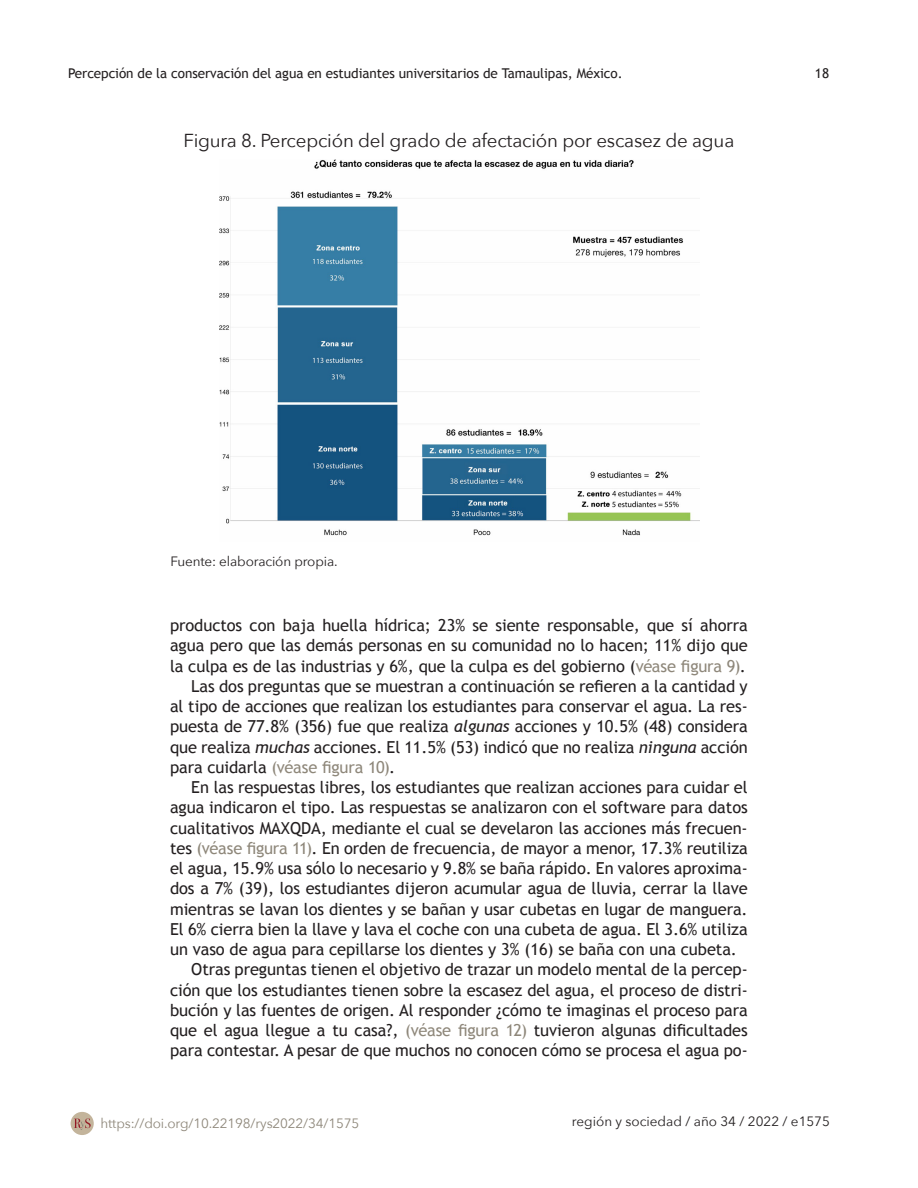
<style>
.page{position:relative;width:918px;height:1188px;background:#fff}
.page>*{position:absolute;margin:0;border:0;box-sizing:border-box;transform-origin:0 0}
.t1{font:18.75px "Avenir Next";letter-spacing:-.01em;color:#231f20}
.t2{font:16.5px "Trebuchet MS";letter-spacing:-.005em;color:#231f20}
.t3{font:16.5px "Trebuchet MS";letter-spacing:-.005em;color:#8e877a}
.t4{font:13.5px "Trebuchet MS";letter-spacing:-.005em;color:#231f20}
.t5{font:13.5px "Avenir Next";letter-spacing:-.005em;color:#231f20}
.t6{font:13.5px "Avenir Next";letter-spacing:-.01em;color:#8e877a}
.s1{color:#8e877a}
.s2{font-style:italic}
.s3{color:#231f20}
</style>
<div class="page">
<div style="left:71px;top:1112px;width:23px;height:23px;background:#c3b49b;border-radius:50%"></div>
<svg style="left:74px;top:1118px;width:17px;height:12px"></svg>
<img style="left:220px;top:159px;width:479px;height:377px">
<p class="t4" style="left:68px;top:65px;width:556px">Percepción de la conservación del agua en estudiantes universitarios de Tamaulipas, México.</p>
<p class="t4" style="left:815px;top:65px;width:16px">18</p>
<p class="t1" style="left:184px;top:125px;width:552px">Figura 8. Percepción del grado de afectación por escasez de agua</p>
<p class="t5" style="left:171px;top:550px;width:169px">Fuente: elaboración propia.</p>
<p class="t2" style="left:170px;top:616px;width:579px">productos con baja huella hídrica; 23% se siente responsable, que sí ahorra</p>
<p class="t2" style="left:170px;top:636px;width:579px">agua pero que las demás personas en su comunidad no lo hacen; 11% dijo que</p>
<p class="t2" style="left:170px;top:656px;width:577px">la culpa es de las industrias y 6%, que la culpa es del gobierno (<span class="s1">véase figura 9)</span>.</p>
<p class="t2" style="left:191px;top:676px;width:558px">Las dos preguntas que se muestran a continuación se refieren a la cantidad y</p>
<p class="t2" style="left:170px;top:697px;width:579px">al tipo de acciones que realizan los estudiantes para conservar el agua. La res-</p>
<p class="t2" style="left:170px;top:717px;width:579px">puesta de 77.8% (356) fue que realiza <span class="s2">algunas</span> acciones y 10.5% (48) considera</p>
<p class="t2" style="left:170px;top:737px;width:579px">que realiza <span class="s2">muchas</span> acciones. El 11.5% (53) indicó que no realiza <span class="s2">ninguna</span> acción</p>
<p class="t3" style="left:170px;top:757px;width:227px"><span class="s3">para cuidarla</span> (véase figura 10)<span class="s3">.</span></p>
<p class="t2" style="left:191px;top:778px;width:558px">En las respuestas libres, los estudiantes que realizan acciones para cuidar el</p>
<p class="t2" style="left:170px;top:798px;width:579px">agua indicaron el tipo. Las respuestas se analizaron con el software para datos</p>
<p class="t2" style="left:170px;top:818px;width:579px">cualitativos MAXQDA, mediante el cual se develaron las acciones más frecuen-</p>
<p class="t2" style="left:170px;top:838px;width:579px">tes <span class="s1">(véase figura 11)</span>. En orden de frecuencia, de mayor a menor, 17.3% reutiliza</p>
<p class="t2" style="left:170px;top:859px;width:579px">el agua, 15.9% usa sólo lo necesario y 9.8% se baña rápido. En valores aproxima-</p>
<p class="t2" style="left:170px;top:879px;width:579px">dos a 7% (39), los estudiantes dijeron acumular agua de lluvia, cerrar la llave</p>
<p class="t2" style="left:170px;top:899px;width:579px">mientras se lavan los dientes y se bañan y usar cubetas en lugar de manguera.</p>
<p class="t2" style="left:170px;top:919px;width:579px">El 6% cierra bien la llave y lava el coche con una cubeta de agua. El 3.6% utiliza</p>
<p class="t2" style="left:170px;top:940px;width:568px">un vaso de agua para cepillarse los dientes y 3% (16) se baña con una cubeta.</p>
<p class="t2" style="left:191px;top:960px;width:558px">Otras preguntas tienen el objetivo de trazar un modelo mental de la percep-</p>
<p class="t2" style="left:170px;top:980px;width:579px">ción que los estudiantes tienen sobre la escasez del agua, el proceso de distri-</p>
<p class="t2" style="left:170px;top:1000px;width:579px">bución y las fuentes de origen. Al responder ¿cómo te imaginas el proceso para</p>
<p class="t2" style="left:170px;top:1021px;width:579px">que el agua llegue a tu casa?, <span class="s1">(véase figura 12)</span> tuvieron algunas dificultades</p>
<p class="t2" style="left:170px;top:1041px;width:579px">para contestar. A pesar de que muchos no conocen cómo se procesa el agua po-</p>
<p class="t6" style="left:101px;top:1112px;width:260px">https://doi.org/10.22198/rys2022/34/1575</p>
<p class="t5" style="left:572px;top:1110px;width:260px">región y sociedad / año 34 / 2022 / e1575</p>
</div>
